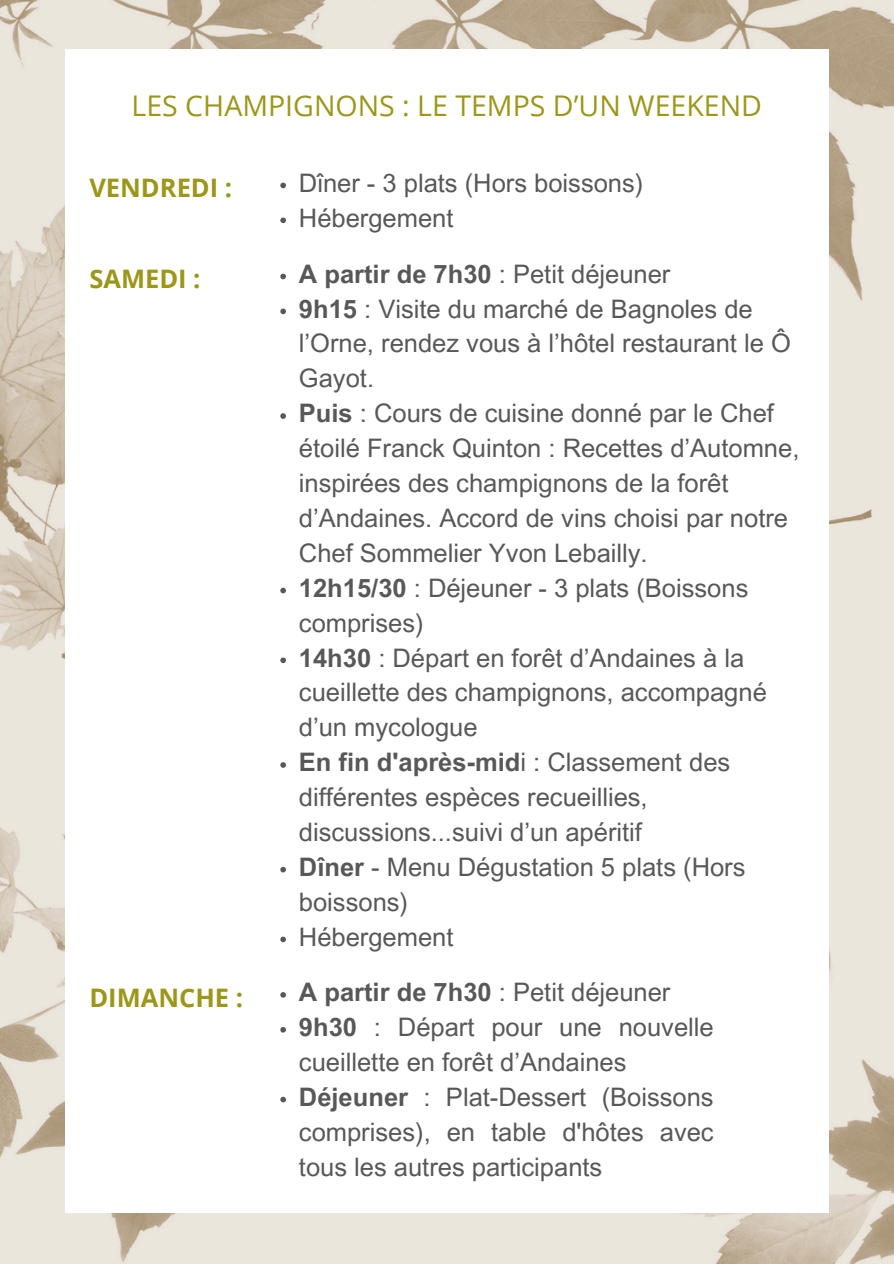
<style>
.page{position:relative;width:894px;height:1264px;background:#fff}
.page>*{position:absolute;margin:0;border:0;box-sizing:border-box;transform-origin:0 0}
.t1{font:28.5px "Open Sans";color:#9c9718}
.t2{font:25.5px/34.8px "Arial MT Pro";color:#58585a}
.t3{font:700 25.5px "Open Sans";color:#9c9718}
.s1{font-weight:700}
</style>
<div class="page">
<img style="left:0;top:0;width:893px;height:1263px">
<div style="left:65px;top:49px;width:763px;height:1163px;background:#fff"></div>
<svg style="left:280px;top:183px;width:6px;height:5px"></svg>
<svg style="left:280px;top:217px;width:6px;height:6px"></svg>
<svg style="left:280px;top:274px;width:6px;height:5px"></svg>
<svg style="left:280px;top:308px;width:6px;height:6px"></svg>
<svg style="left:280px;top:413px;width:6px;height:6px"></svg>
<svg style="left:280px;top:587px;width:6px;height:6px"></svg>
<svg style="left:280px;top:657px;width:6px;height:6px"></svg>
<svg style="left:280px;top:762px;width:6px;height:5px"></svg>
<svg style="left:280px;top:866px;width:6px;height:6px"></svg>
<svg style="left:280px;top:936px;width:6px;height:6px"></svg>
<svg style="left:280px;top:992px;width:6px;height:5px"></svg>
<svg style="left:280px;top:1027px;width:6px;height:5px"></svg>
<svg style="left:280px;top:1096px;width:6px;height:6px"></svg>
<h1 class="t1" style="left:131px;top:85px;width:631px">LES CHAMPIGNONS : LE TEMPS D’UN WEEKEND</h1>
<h2 class="t3" style="left:89px;top:170px;width:144px">VENDREDI :</h2>
<p class="t2" style="left:299px;top:168px;width:346px">Dîner - 3 plats (Hors boissons)</p>
<p class="t2" style="left:299px;top:203px;width:156px">Hébergement</p>
<h2 class="t3" style="left:89px;top:261px;width:113px">SAMEDI :</h2>
<p class="t2" style="left:299px;top:259px;width:373px"><span class="s1">A partir de 7h30</span> : Petit déjeuner</p>
<p class="t2" style="left:299px;top:294px;width:493px"><span class="s1">9h15</span> : Visite du marché de Bagnoles de l’Orne, rendez vous à l’hôtel restaurant le Ô<br>Gayot.</p>
<p class="t2" style="left:299px;top:399px;width:502px"><span class="s1">Puis</span> : Cours de cuisine donné par le Chef étoilé Franck Quinton : Recettes d’Automne, inspirées des champignons de la forêt d’Andaines. Accord de vins choisi par notre Chef Sommelier Yvon Lebailly.</p>
<p class="t2" style="left:299px;top:573px;width:451px"><span class="s1">12h15/30</span> : Déjeuner - 3 plats (Boissons comprises)</p>
<p class="t2" style="left:299px;top:643px;width:469px"><span class="s1">14h30</span> : Départ en forêt d’Andaines à la cueillette des champignons, accompagné d’un mycologue</p>
<p class="t2" style="left:299px;top:748px;width:432px"><span class="s1">En fin d'après-mid</span>i : Classement des différentes espèces recueillies, discussions...suivi d’un apéritif</p>
<p class="t2" style="left:299px;top:852px;width:448px"><span class="s1">Dîner</span> - Menu Dégustation 5 plats (Hors boissons)</p>
<p class="t2" style="left:299px;top:922px;width:156px">Hébergement</p>
<h2 class="t3" style="left:89px;top:979px;width:155px">DIMANCHE :</h2>
<p class="t2" style="left:299px;top:977px;width:373px"><span class="s1">A partir de 7h30</span> : Petit déjeuner</p>
<p class="t2" style="left:299px;top:1012px;width:416px"><span class="s1">9h30</span> : Départ pour une nouvelle cueillette en forêt d’Andaines</p>
<p class="t2" style="left:299px;top:1082px;width:416px;text-align:justify"><span class="s1">Déjeuner</span> : Plat-Dessert (Boissons comprises), en table d'hôtes avec tous les autres participants</p>
</div>
